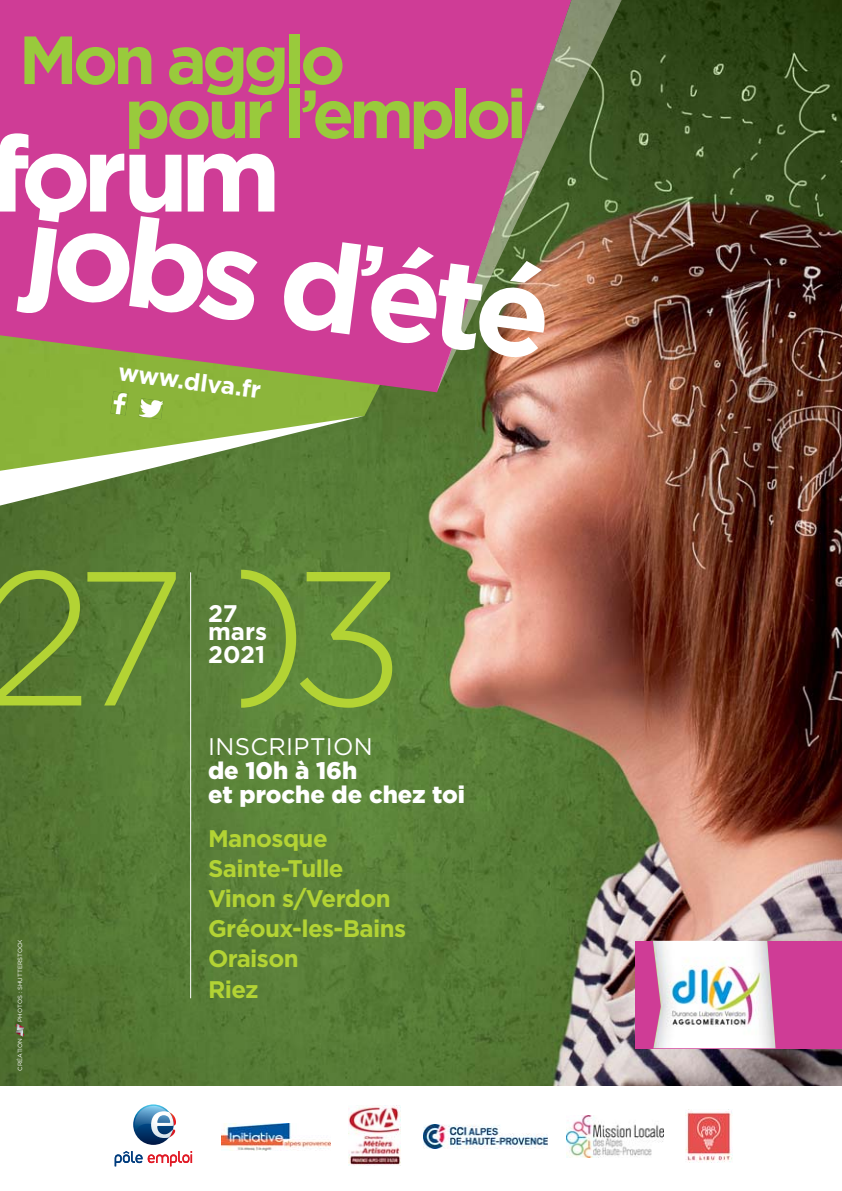
<style>
.page{position:relative;width:842px;height:1191px;background:#fff}
.page>*{position:absolute;margin:0;border:0;box-sizing:border-box;transform-origin:0 0}
.t1{font:300 190.6px "Gotham";color:#b3d334}
.t2{font:700 124px "Gotham";color:#fff}
.t3{font:700 106px "Gotham";letter-spacing:-.075em;color:#fff}
.t4{font:700 68px/54px "Gotham";letter-spacing:-.07em;color:#99ca3c}
.t5{font:700 24px/30.2px "Gotham";letter-spacing:-.025em;color:#b3d334}
.t6{font:900 24px/24px "Gotham";color:#fff}
.t7{font:700 24px/18.4px "Gotham";color:#fff}
.t8{font:24px "Gotham";letter-spacing:.015em;color:#fff}
.t9{font:6px "Gotham";color:#fff}
</style>
<div class="page">
<img style="left:0;top:0;width:842px;height:1086px">
<svg style="left:15px;top:1023px;width:9px;height:13px"></svg>
<div style="left:635px;top:940px;width:207px;height:108px;background:#cf3c96"></div>
<img style="left:653px;top:940px;width:122px;height:108px">
<img style="left:0;top:392px;width:574px;height:85px">
<svg style="left:0;top:0;width:581px;height:392px;background:#c9448f"></svg>
<img style="left:581px;top:0;width:50px;height:386px">
<svg style="left:437px;top:0;width:144px;height:391px;background:#a95f74"></svg>
<svg style="left:0;top:416px;width:364px;height:96px"></svg>
<img style="left:111px;top:391px;width:17px;height:24px">
<img style="left:139px;top:398px;width:24px;height:21px">
<svg style="left:241px;top:570px;width:151px;height:137px;background:#719739"></svg>
<hr style="left:190px;top:572px;width:1px;height:426px;background:#fff">
<img style="left:567px;top:1115px;width:97px;height:42px">
<img style="left:686px;top:1109px;width:46px;height:53px">
<img style="left:424px;top:1124px;width:123px;height:24px">
<img style="left:222px;top:1123px;width:108px;height:27px">
<div style="left:133px;top:1104px;width:41px;height:40px;background:#002050;border-radius:50%"></div>
<svg style="left:134px;top:1104px;width:42px;height:34px"></svg>
<svg style="left:115px;top:1151px;width:77px;height:15px"></svg>
<img style="left:349px;top:1105px;width:51px;height:60px">
<h3 class="t4" style="left:125px;top:38px;width:404px;text-indent:-106px">Mon agglo<br>pour l’emploi</h3>
<h3 class="t3" style="left:-11px;top:134px;width:293px">forum</h3>
<h2 class="t2" style="left:31px;top:203px;width:531px;rotate:7deg">jobs d<sup>’</sup>été</h2>
<p class="t7" style="left:119px;top:365px;width:145px;rotate:7deg">www.dlva.fr</p>
<h1 class="t1" style="left:-19px;top:534px;width:207px">27</h1>
<p class="t9" style="left:18px;top:1021px;width:84px;rotate:-90deg">PHOTOS : SHUTTERSTOCK</p>
<p class="t9" style="left:18px;top:1071px;width:35px;rotate:-90deg">CRÉATION</p>
<p class="t7" style="left:208px;top:605px;width:61px">27 mars</p>
<p class="t7" style="left:208px;top:646px;width:59px">2021</p>
<p class="t8" style="left:208px;top:737px;width:166px">INSCRIPTION</p>
<p class="t6" style="left:208px;top:758px;width:259px">de 10h à 16h<br>et proche de chez toi</p>
<p class="t5" style="left:208px;top:825px;width:200px">Manosque<br>Sainte-Tulle<br>Vinon s/Verdon<br>Gréoux-les-Bains<br>Oraison<br>Riez</p>
</div>
